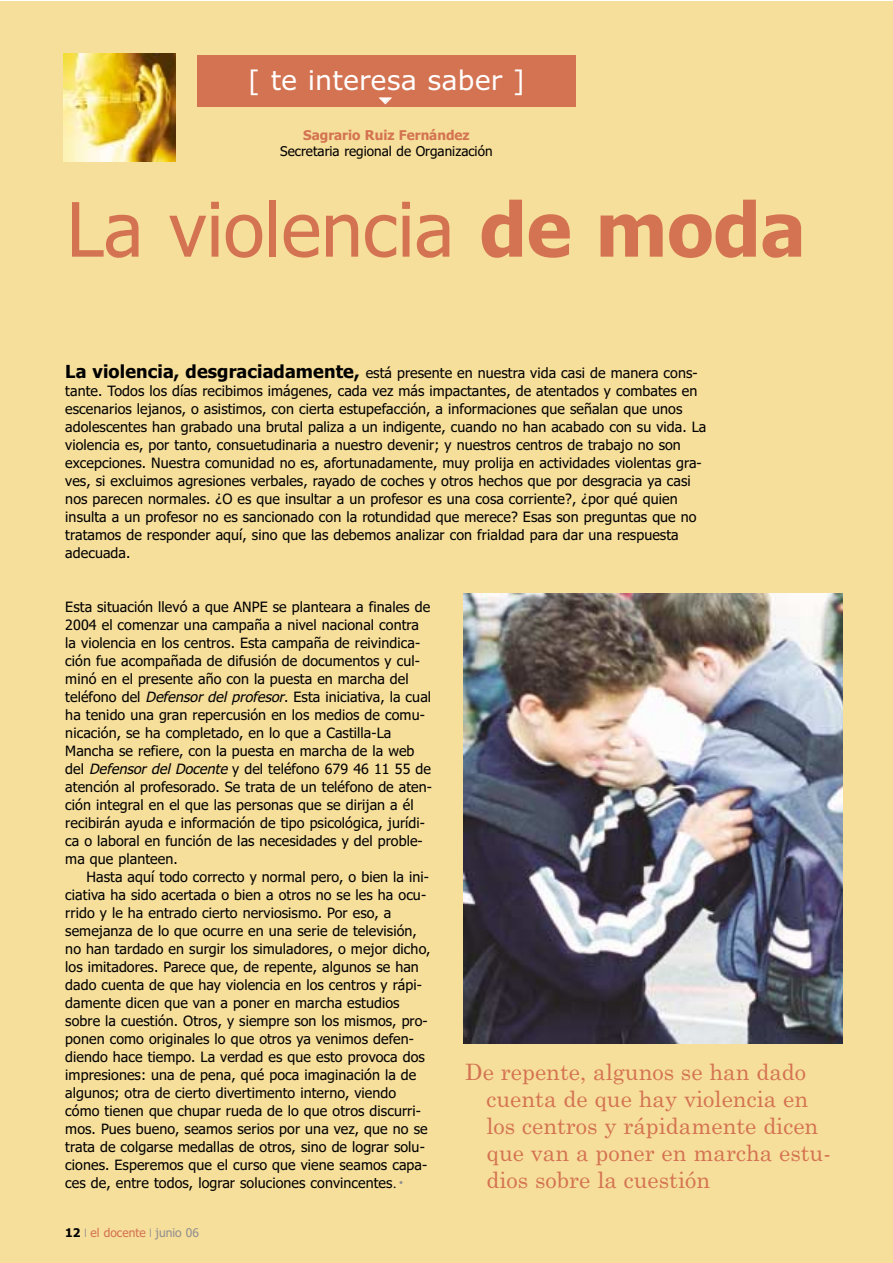
<style>
.page{position:relative;width:893px;height:1263px;background:#fff}
.page>*{position:absolute;margin:0;border:0;box-sizing:border-box;transform-origin:0 0}
.t1{font:75px "Tahoma";color:#d47351}
.t2{font:27px "Verdana";color:#fff}
.t3{font:22.5px/27px "Century Schoolbook";color:#d47351}
.t4{font:14.25px/18px "Tahoma";letter-spacing:.005em;color:#000}
.t5{font:13.5px "Tahoma";color:#000}
.t6{font:700 13.5px "Tahoma";color:#d47351}
.t7{font:12px "Tahoma";color:#d47351}
.s1{font-weight:700}
.s2{font-weight:700;font-size:18px}
.s3{font-style:italic}
.s4{font-family:"Century Schoolbook"}
.s5{font-family:"Century Schoolbook";color:#8f8f8f}
.s6{font-weight:700;color:#000}
.s7{color:#8f8f8f}
</style>
<div class="page">
<div style="left:0;top:2px;width:892px;height:1261px;background:#f6de9b"></div>
<img style="left:64px;top:54px;width:112px;height:108px">
<div style="left:197px;top:55px;width:378px;height:52px;background:#d47351"></div>
<img style="left:463px;top:594px;width:379px;height:450px">
<h2 class="t2" style="left:248px;top:69px;width:278px">[ te interesa saber ]</h2>
<p class="t6" style="left:303px;top:129px;width:168px">Sagrario Ruiz Fernández</p>
<p class="t5" style="left:280px;top:145px;width:214px">Secretaria regional de Organización</p>
<h1 class="t1" style="left:66px;top:200px;width:740px">La violencia <span class="s1">de moda</span></h1>
<p class="t4" style="left:65px;top:365px;width:642px"><span class="s2">La violencia, desgraciadamente,</span> está presente en nuestra vida casi de manera cons&shy;tante. Todos los días recibimos imágenes, cada vez más impactantes, de atentados y combates en escenarios lejanos, o asistimos, con cierta estupefacción, a informaciones que señalan que unos adolescentes han grabado una brutal paliza a un indigente, cuando no han acabado con su vida. La violencia es, por tanto, consuetudinaria a nuestro devenir; y nuestros centros de trabajo no son excepciones. Nuestra comunidad no es, afortunadamente, muy prolija en actividades violentas gra&shy;ves, si excluimos agresiones verbales, rayado de coches y otros hechos que por desgracia ya casi nos parecen normales. ¿O es que insultar a un profesor es una cosa corriente?, ¿por qué quien insulta a un profesor no es sancionado con la rotundidad que merece? Esas son preguntas que no tratamos de responder aquí, sino que las debemos analizar con frialdad para dar una respuesta adecuada.</p>
<p class="t4" style="left:65px;top:599px;width:368px">Esta situación llevó a que ANPE se planteara a finales de 2004 el comenzar una campaña a nivel nacional contra la violencia en los centros. Esta campaña de reivindica&shy;ción fue acompañada de difusión de documentos y cul&shy;minó en el presente año con la puesta en marcha del teléfono del <span class="s3">Defensor del profesor</span>. Esta iniciativa, la cual ha tenido una gran repercusión en los medios de comu&shy;nicación, se ha completado, en lo que a Castilla-La Mancha se refiere, con la puesta en marcha de la web del <span class="s3">Defensor del Docente</span> y del teléfono 679 46 11 55 de atención al profesorado. Se trata de un teléfono de aten&shy;ción integral en el que las personas que se dirijan a él recibirán ayuda e información de tipo psicológica, jurídi&shy;ca o laboral en función de las necesidades y del proble&shy;ma que planteen.</p>
<p class="t4" style="left:65px;top:869px;width:367px;text-indent:21px">Hasta aquí todo correcto y normal pero, o bien la ini&shy;ciativa ha sido acertada o bien a otros no se les ha ocu&shy;rrido y le ha entrado cierto nerviosismo. Por eso, a semejanza de lo que ocurre en una serie de televisión, no han tardado en surgir los simuladores, o mejor dicho, los imitadores. Parece que, de repente, algunos se han dado cuenta de que hay violencia en los centros y rápi&shy;damente dicen que van a poner en marcha estudios sobre la cuestión. Otros, y siempre son los mismos, pro&shy;ponen como originales lo que otros ya venimos defen&shy;diendo hace tiempo. La verdad es que esto provoca dos impresiones: una de pena, qué poca imaginación la de algunos; otra de cierto divertimento interno, viendo cómo tienen que chupar rueda de lo que otros discurri&shy;mos. Pues bueno, seamos serios por una vez, que no se trata de colgarse medallas de otros, sino de lograr solu&shy;ciones. Esperemos que el curso que viene seamos capa&shy;ces de, entre todos, lograr soluciones convincentes<span class="s4">.</span><span class="s5">•</span></p>
<p class="t7" style="left:65px;top:1228px;width:135px"><span class="s6">12</span> <span class="s7">❘</span> el docente <span class="s7">❘ junio 06</span></p>
<h3 class="t3" style="left:486px;top:1060px;width:346px;text-indent:-21px">De repente, algunos se han dado cuenta de que hay violencia en los centros y rápidamente dicen que van a poner en marcha estu&shy;dios sobre la cuestión</h3>
</div>
